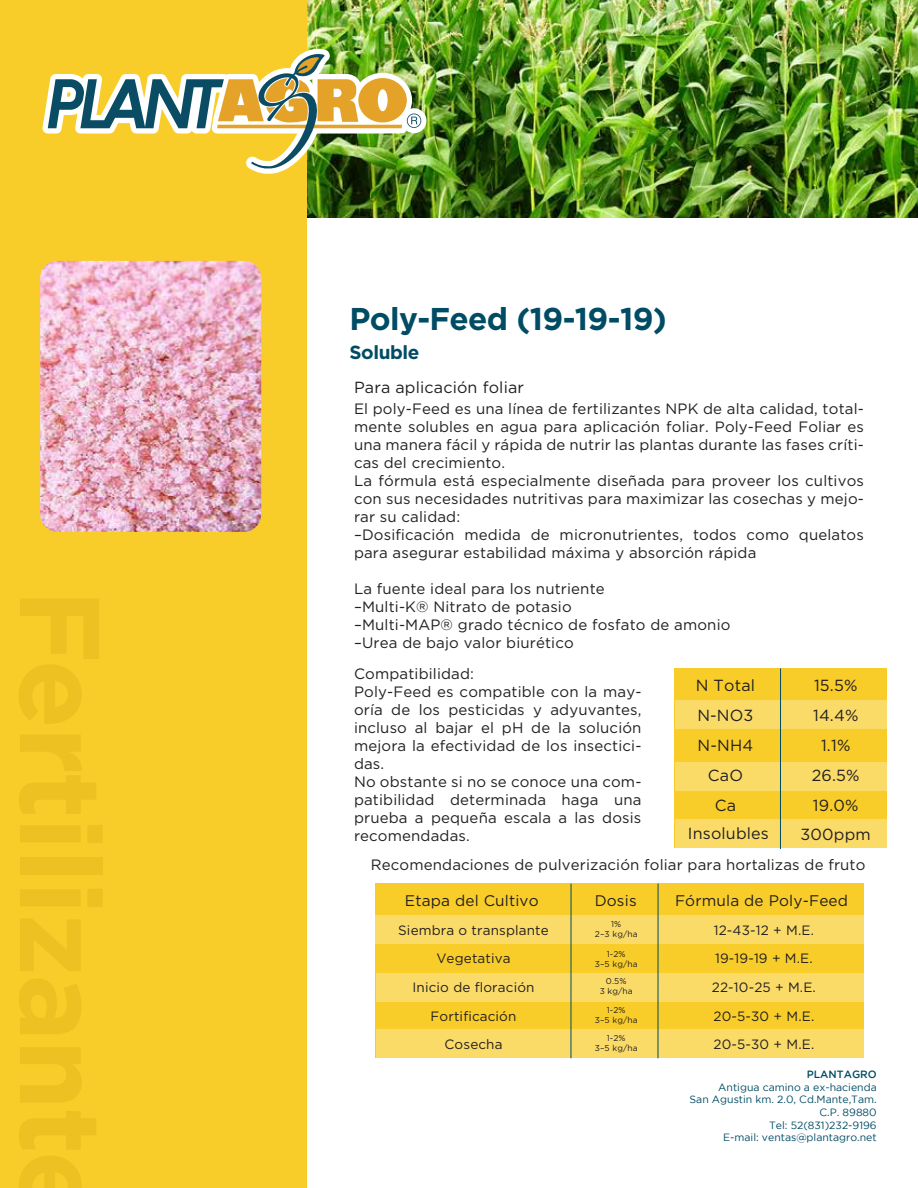
<style>
.page{position:relative;width:918px;height:1188px;background:#fff}
.page>*{position:absolute;margin:0;border:0;box-sizing:border-box;transform-origin:0 0}
.t1{font:700 31.5px "Gotham";letter-spacing:-.02em;color:#004c64}
.t2{font:700 18.9px "Gotham";letter-spacing:-.02em;color:#004c64}
.t3{font:16.05px/30px "Gotham Pro";letter-spacing:.01em;color:#231f20;text-align:center}
.t4{font:15.45px "Gotham Pro";letter-spacing:.01em;color:#231f20}
.t5{font:15px/18px "Gotham Pro";letter-spacing:.01em;color:#231f20}
.t6{font:13.5px/28px "Gotham Pro";letter-spacing:.01em;color:#231f20;text-align:center}
.t7{font:10.5px/12.6px "Gotham";color:#004c64;text-align:right}
.t8{font:500 10.5px "Gotham";color:#004c64}
.t9{font:8.4px/10.2px "Gotham Pro";letter-spacing:.01em;color:#231f20;text-align:center}
</style>
<div class="page">
<img style="left:306px;top:0;width:612px;height:218px">
<div style="left:0;top:0;width:306px;height:1188px;background:#f9cd29"></div>
<img style="left:42px;top:0;width:398px;height:195px">
<div style="left:674px;top:668px;width:212px;height:180px;background:#f9cd29"></div>
<div style="left:675px;top:700px;width:211px;height:29px;background:#fadb68"></div>
<div style="left:675px;top:762px;width:211px;height:29px;background:#fadb68"></div>
<div style="left:675px;top:819px;width:211px;height:29px;background:#fadb68"></div>
<div style="left:375px;top:884px;width:489px;height:174px;background:#f9cd29"></div>
<div style="left:375px;top:915px;width:489px;height:29px;background:#fadb68"></div>
<div style="left:376px;top:973px;width:489px;height:28px;background:#fadb68"></div>
<div style="left:376px;top:1030px;width:489px;height:28px;background:#fadb68"></div>
<hr style="left:780px;top:668px;width:1px;height:181px;background:#004c64">
<hr style="left:571px;top:884px;width:1px;height:174px;background:#004c64">
<hr style="left:658px;top:884px;width:1px;height:174px;background:#004c64">
<img style="left:40px;top:261px;width:221px;height:271px">
<h1 class="t1" style="left:350px;top:298px;width:319px">Poly-Feed (19-19-19)</h1>
<p class="t2" style="left:350px;top:340px;width:72px">Soluble</p>
<p class="t3" style="left:354px;top:372px;width:172px">Para aplicación foliar</p>
<p class="t5" style="left:354px;top:400px;width:512px">El poly-Feed es una línea de fertilizantes NPK de alta calidad, total&shy;mente solubles en agua para aplicación foliar. Poly-Feed Foliar es una manera fácil y rápida de nutrir las plantas durante las fases críti&shy;cas del crecimiento.<br>La fórmula está especialmente diseñada para proveer los cultivos con sus necesidades nutritivas para maximizar las cosechas y mejo&shy;rar su calidad:<br>–Dosificación medida de micronutrientes, todos como quelatos para asegurar estabilidad máxima y absorción rápida</p>
<p class="t5" style="left:354px;top:580px;width:378px">La fuente ideal para los nutriente<br>–Multi-K® Nitrato de potasio<br>–Multi-MAP® grado técnico de fosfato de amonio –Urea de bajo valor biurético</p>
<p class="t5" style="left:354px;top:665px;width:289px">Compatibilidad:<br>Poly-Feed es compatible con la may&shy;oría de los pesticidas y adyuvantes, incluso al bajar el pH de la solución mejora la efectividad de los insectici&shy;das.<br>No obstante si no se conoce una com&shy;patibilidad determinada haga una prueba a pequeña escala a las dosis recomendadas.</p>
<p class="t3" style="left:696px;top:670px;width:61px">N Total<br>N-NO3<br>N-NH4<br>CaO<br>Ca</p>
<p class="t3" style="left:812px;top:671px;width:49px">15.5%<br>14.4%<br>1.1%<br>26.5%<br>19.0%</p>
<p class="t3" style="left:688px;top:819px;width:82px">Insolubles</p>
<p class="t3" style="left:801px;top:819px;width:72px">300ppm</p>
<p class="t5" style="left:371px;top:856px;width:496px">Recomendaciones de pulverización foliar para hortalizas de fruto</p>
<p class="t4" style="left:405px;top:892px;width:135px">Etapa del Cultivo</p>
<p class="t6" style="left:398px;top:916px;width:152px">Siembra o transplante<br>Vegetativa</p>
<p class="t6" style="left:413px;top:973px;width:123px;line-height:29px">Inicio de floración<br>Fortificación</p>
<p class="t6" style="left:445px;top:1030px;width:60px">Cosecha</p>
<p class="t4" style="left:595px;top:892px;width:43px">Dosis</p>
<p class="t4" style="left:675px;top:892px;width:175px">Fórmula de Poly-Feed</p>
<p class="t9" style="left:595px;top:919px;width:44px">1%<br>2–3 kg/ha</p>
<p class="t9" style="left:595px;top:949px;width:44px">1-2%<br>3–5 kg/ha</p>
<p class="t9" style="left:600px;top:976px;width:35px">0.5%<br>3 kg/ha</p>
<p class="t9" style="left:595px;top:1005px;width:44px">1-2%<br>3–5 kg/ha</p>
<p class="t9" style="left:595px;top:1033px;width:44px">1-2%<br>3–5 kg/ha</p>
<p class="t6" style="left:714px;top:916px;width:102px;text-align:left">12-43-12 + M.E.<br>19-19-19 + M.E.</p>
<p class="t6" style="left:712px;top:973px;width:106px;line-height:29px;text-align:left">22-10-25 + M.E.<br>20-5-30 + M.E.</p>
<p class="t6" style="left:713px;top:1030px;width:102px">20-5-30 + M.E.</p>
<p class="t8" style="left:807px;top:1071px;width:71px">PLANTAGRO</p>
<p class="t7" style="left:690px;top:1081px;width:189px">Antigua camino a ex-hacienda<br>San Agustin km. 2.0, Cd.Mante,Tam.<br>C.P. 89880<br>Tel: 52(831)232-9196<br>E-mail: ventas@plantagro.net</p>
</div>
